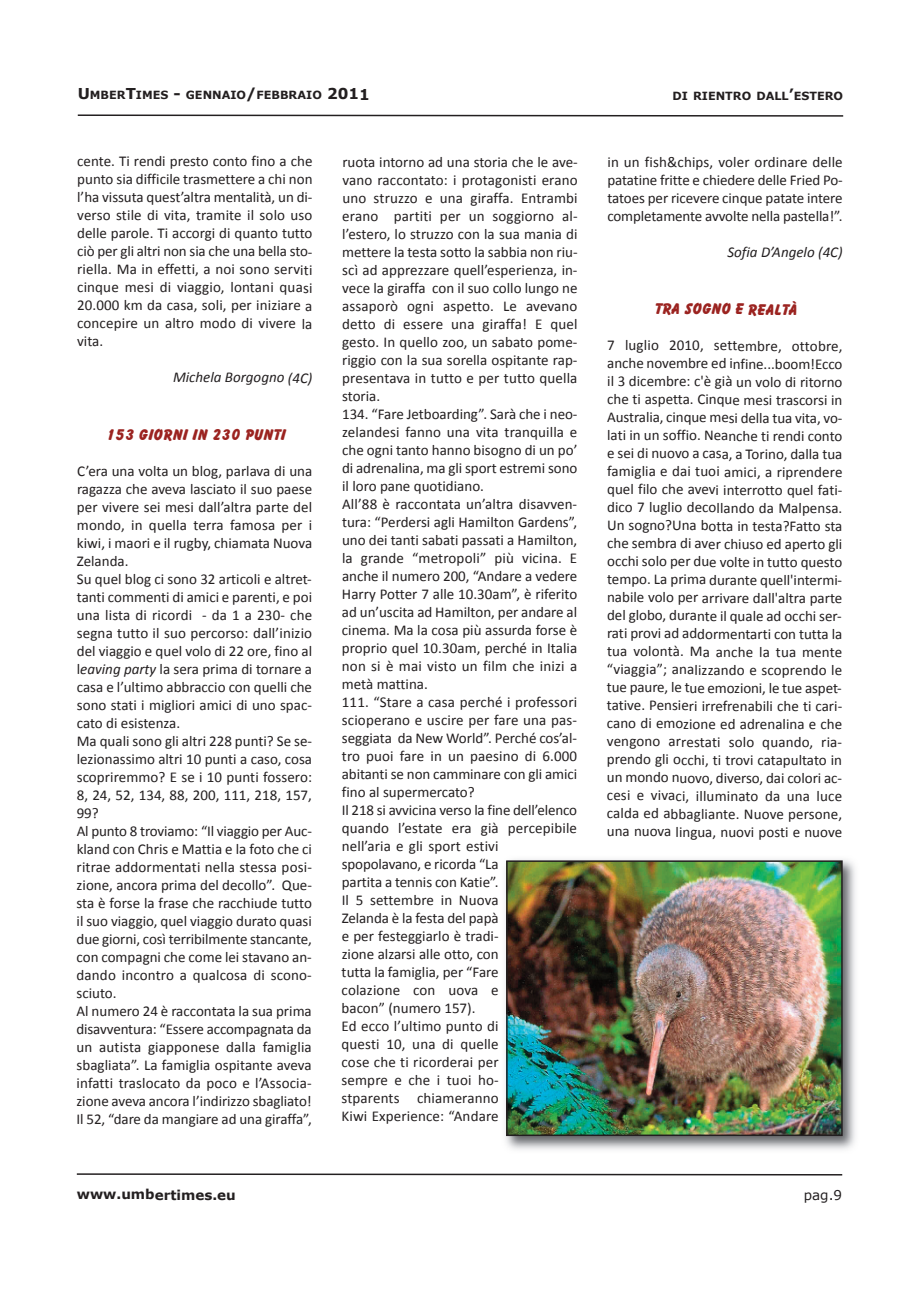
<style>
.page{position:relative;width:920px;height:1290px;background:#fff}
.page>*{position:absolute;margin:0;border:0;box-sizing:border-box;transform-origin:0 0}
.t1{font:15px/18px "Calibri";color:#231f20;text-align:justify}
.t2{font:italic 15px "Calibri";color:#231f20}
.t3{font:15px "Balloonist SF Bold";color:#9b2320}
.t4{font:700 13.5px "Verdana";color:#231f20}
.t5{font:13.5px "Verdana";color:#231f20}
.t6{font:700 11.25px "Verdana";color:#231f20}
.s1{font-size:15px}
.s2{font-style:italic}
</style>
<div class="page">
<svg style="left:77px;top:114px;width:767px;height:3px"></svg>
<svg style="left:76px;top:1173px;width:767px;height:3px"></svg>
<img style="left:505px;top:859px;width:350px;height:291px">
<img style="left:509px;top:863px;width:331px;height:270px">
<div style="left:506px;top:860px;width:337px;height:276px;border:2px solid #231f20"></div>
<p class="t6" style="left:78px;top:88px;width:293px"><span class="s1">U</span>MBER<span class="s1">T</span>IMES <span class="s1">-</span> GENNAIO<span class="s1">/</span>FEBBRAIO <span class="s1">2011</span></p>
<p class="t6" style="left:672px;top:89px;width:172px">DI RIENTRO DALL<span class="s1">’</span>ESTERO</p>
<p class="t1" style="left:77px;top:154px;width:237px">cente. Ti rendi presto conto fino a che punto sia difficile trasmettere a chi non l’ha vissuta quest’altra mentalità, un di&shy;verso stile di vita, tramite il solo uso delle parole. Ti accorgi di quanto tutto ciò per gli altri non sia che una bella sto&shy;riella. Ma in effetti, a noi sono serviti cinque mesi di viaggio, lontani quasi 20.000 km da casa, soli, per iniziare a concepire un altro modo di vivere la vita.</p>
<p class="t2" style="left:173px;top:371px;width:141px">Michela Borgogno (4C)</p>
<p class="t3" style="left:105px;top:429px;width:181px">153 GIORNI IN 230 PUNTI</p>
<p class="t1" style="left:76px;top:463px;width:237px;text-align:left">C’era una volta un blog, parlava di una ragazza che aveva lasciato il suo paese per vivere sei mesi dall’altra parte del mondo, in quella terra famosa per i kiwi, i maori e il rugby, chiamata Nuova Zelanda.<br>Su quel blog ci sono 32 articoli e altret&shy;tanti commenti di amici e parenti, e poi una lista di ricordi - da 1 a 230- che segna tutto il suo percorso: dall’inizio del viaggio e quel volo di 22 ore, fino al l<span class="s2">eaving party</span> la sera prima di tornare a casa e l’ultimo abbraccio con quelli che sono stati i migliori amici di uno spac&shy;cato di esistenza.<br>Ma quali sono gli altri 228 punti? Se se&shy;lezionassimo altri 10 punti a caso, cosa scopriremmo? E se i 10 punti fossero:<br>8, 24, 52, 134, 88, 200, 111, 218, 157, 99?<br>Al punto 8 troviamo: “Il viaggio per Auc&shy;kland con Chris e Mattia e la foto che ci ritrae addormentati nella stessa posi&shy;zione, ancora prima del decollo”. Que&shy;sta è forse la frase che racchiude tutto il suo viaggio, quel viaggio durato quasi due giorni, così terribilmente stancante, con compagni che come lei stavano an&shy;dando incontro a qualcosa di scono&shy;sciuto.<br>Al numero 24 è raccontata la sua prima disavventura: “Essere accompagnata da un autista giapponese dalla famiglia sbagliata”. La famiglia ospitante aveva infatti traslocato da poco e l’Associa&shy;zione aveva ancora l’indirizzo sbagliato!<br>Il 52, “dare da mangiare ad una giraffa”,</p>
<p class="t1" style="left:341px;top:154px;width:238px;text-align:left">ruota intorno ad una storia che le ave&shy;vano raccontato: i protagonisti erano uno struzzo e una giraffa. Entrambi erano partiti per un soggiorno al&shy;l’estero, lo struzzo con la sua mania di mettere la testa sotto la sabbia non riu&shy;scì ad apprezzare quell’esperienza, in&shy;vece la giraffa con il suo collo lungo ne assaporò ogni aspetto. Le avevano detto di essere una giraffa! E quel gesto. In quello zoo, un sabato pome&shy;riggio con la sua sorella ospitante rap&shy;presentava in tutto e per tutto quella storia.<br>134. “Fare Jetboarding”. Sarà che i neo&shy;zelandesi fanno una vita tranquilla e che ogni tanto hanno bisogno di un po’ di adrenalina, ma gli sport estremi sono il loro pane quotidiano.<br>All’88 è raccontata un’altra disavven&shy;tura: “Perdersi agli Hamilton Gardens”, uno dei tanti sabati passati a Hamilton, la grande “metropoli” più vicina. E anche il numero 200, “Andare a vedere<br>Harry Potter 7 alle 10.30am”, è riferito ad un’uscita ad Hamilton, per andare al cinema. Ma la cosa più assurda forse è proprio quel 10.30am, perché in Italia non si è mai visto un film che inizi a metà mattina.<br>111. “Stare a casa perché i professori scioperano e uscire per fare una pas&shy;seggiata da New World”. Perché cos’al&shy;tro puoi fare in un paesino di 6.000 abitanti se non camminare con gli amici fino al supermercato?<br>Il 218 si avvicina verso la fine dell’elenco quando l’estate era già percepibile nell’aria e gli sport estivi spopolavano, e ricorda “La<br>partita a tennis con Katie”.<br>Il 5 settembre in Nuova<br>Zelanda è la festa del papà<br>e per festeggiarlo è tradi-<br>zione alzarsi alle otto, con<br>tutta la famiglia, per “Fare<br>colazione con uova e<br>bacon” (numero 157).<br>Ed ecco l’ultimo punto di<br>questi 10, una di quelle<br>cose che ti ricorderai per<br>sempre e che i tuoi ho-<br>stparents chiameranno<br>Kiwi Experience: “Andare</p>
<p class="t1" style="left:607px;top:154px;width:237px">in un fish&amp;chips, voler ordinare delle patatine fritte e chiedere delle Fried Po&shy;tatoes per ricevere cinque patate intere completamente avvolte nella pastella!”.</p>
<p class="t2" style="left:727px;top:246px;width:117px">Sofia D’Angelo (4C)</p>
<p class="t3" style="left:653px;top:303px;width:144px">TRA SOGNO e REALTà</p>
<p class="t1" style="left:607px;top:338px;width:237px">7 luglio 2010, settembre, ottobre, anche novembre ed infine...boom!Ecco il 3 dicembre: c'è già un volo di ritorno che ti aspetta. Cinque mesi trascorsi in Australia, cinque mesi della tua vita, vo&shy;lati in un soffio. Neanche ti rendi conto e sei di nuovo a casa, a Torino, dalla tua famiglia e dai tuoi amici, a riprendere quel filo che avevi interrotto quel fati&shy;dico 7 luglio decollando da Malpensa.<br>Un sogno?Una botta in testa?Fatto sta che sembra di aver chiuso ed aperto gli occhi solo per due volte in tutto questo tempo. La prima durante quell'intermi&shy;nabile volo per arrivare dall'altra parte del globo, durante il quale ad occhi ser&shy;rati provi ad addormentarti con tutta la tua volontà. Ma anche la tua mente “viaggia”; analizzando e scoprendo le tue paure, le tue emozioni, le tue aspet&shy;tative. Pensieri irrefrenabili che ti cari&shy;cano di emozione ed adrenalina e che vengono arrestati solo quando, ria&shy;prendo gli occhi, ti trovi catapultato in un mondo nuovo, diverso, dai colori ac&shy;cesi e vivaci, illuminato da una luce calda ed abbagliante. Nuove persone, una nuova lingua, nuovi posti e nuove</p>
<p class="t4" style="left:77px;top:1186px;width:161px">WWW.UMBERTIMES.EU</p>
<p class="t5" style="left:804px;top:1186px;width:40px">pag.9</p>
</div>
